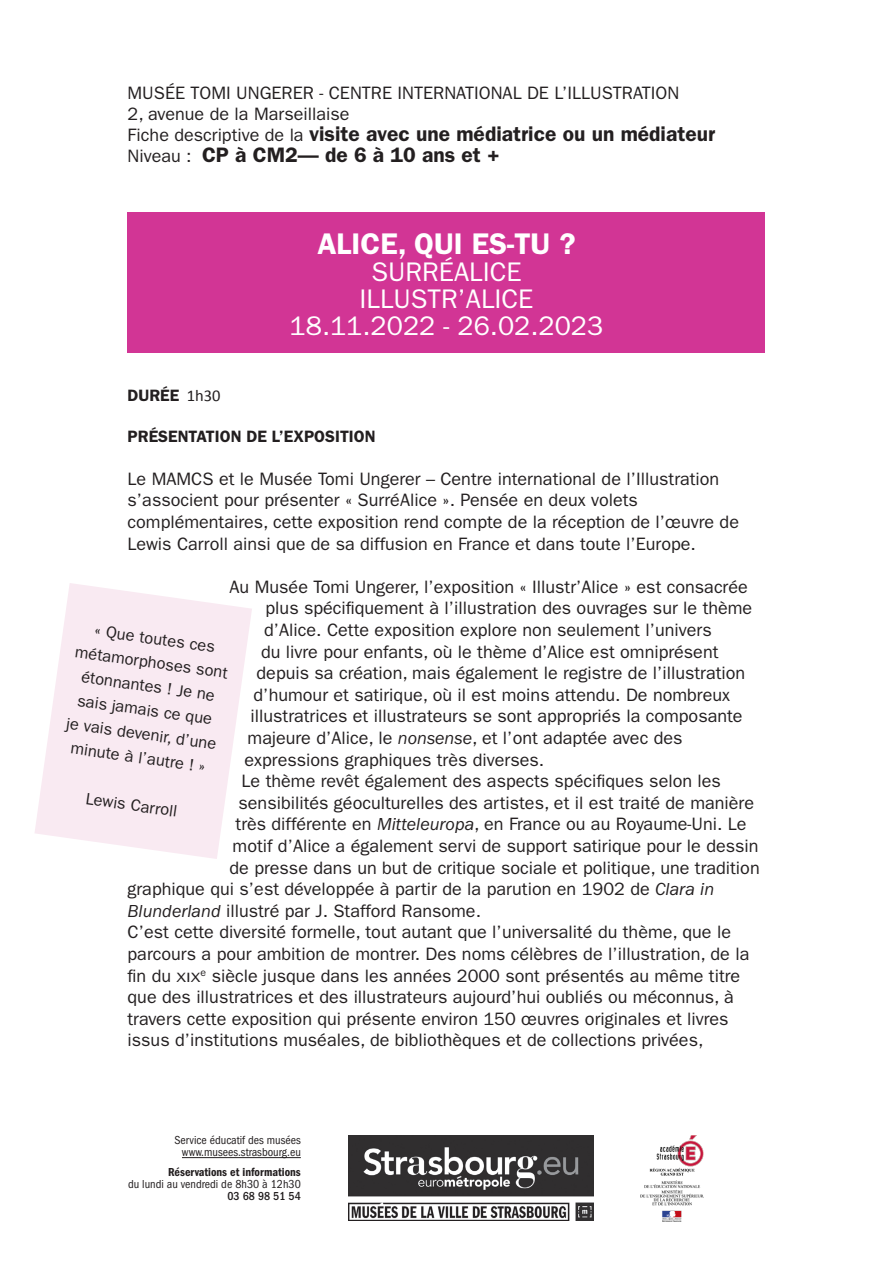
<style>
.page{position:relative;width:893px;height:1263px;background:#fff}
.page>*{position:absolute;margin:0;border:0;box-sizing:border-box;transform-origin:0 0}
.t1{font:600 30px "Franklin Gothic";color:#fff}
.t2{font:27px "Franklin Gothic";color:#fff}
.t3{font:600 21px "Franklin Gothic";color:#231f20}
.t4{font:18px/21.6px "Franklin Gothic";color:#231f20}
.t5{font:16.5px/24px "Franklin Gothic";color:#231f20;text-align:center}
.t6{font:600 16.5px "Franklin Gothic";color:#231f20}
.t7{font:condensed 12px "Franklin Gothic";color:#231f20}
.t8{font:600 condensed 12px "Franklin Gothic";color:#231f20}
.t9{font:500 condensed 12px "Franklin Gothic";color:#231f20}
.s1{font-weight:400;font-size:18px}
.s2{font-family:"Calibri";font-weight:400}
.s3{font-style:italic}
.s4{font-size:13.5px}
</style>
<div class="page">
<div style="left:128px;top:213px;width:637px;height:140px;background:#d23595"></div>
<svg style="left:35px;top:583px;width:217px;height:276px;fill:#f9eaf2"></svg>
<img style="left:349px;top:1135px;width:244px;height:85px">
<img style="left:641px;top:1135px;width:63px;height:86px">
<hr style="left:182px;top:1157px;width:119px;height:1px;background:#231f20">
<p class="t4" style="left:128px;top:82px;width:553px">MUSÉE TOMI UNGERER - CENTRE INTERNATIONAL DE L’ILLUSTRATION</p>
<p class="t4" style="left:128px;top:103px;width:224px">2, avenue de la Marseillaise</p>
<p class="t3" style="left:128px;top:121px;width:589px"><span class="s1">Fiche descriptive de la</span> visite avec une médiatrice ou un médiateur</p>
<p class="t3" style="left:128px;top:142px;width:374px"><span class="s1">Niveau :</span> CP à CM2— de 6 à 10 ans et +</p>
<p class="t1" style="left:317px;top:225px;width:260px">ALICE, QUI ES-TU ?</p>
<p class="t2" style="left:371px;top:256px;width:152px">SURRÉALICE</p>
<p class="t2" style="left:360px;top:283px;width:175px">ILLUSTR’ALICE</p>
<p class="t2" style="left:290px;top:310px;width:315px">18.11.2022 - 26.02.2023</p>
<p class="t6" style="left:128px;top:385px;width:95px">DURÉE <span class="s2">1h30</span></p>
<p class="t6" style="left:128px;top:426px;width:250px">PRÉSENTATION DE L’EXPOSITION</p>
<p class="t4" style="left:128px;top:468px;width:613px">Le MAMCS et le Musée Tomi Ungerer – Centre international de l’Illustration s’associent pour présenter « SurréAlice ». Pensée en deux volets complémentaires, cette exposition rend compte de la réception de l’œuvre de Lewis Carroll ainsi que de sa diffusion en France et dans toute l’Europe.</p>
<p class="t4" style="left:230px;top:576px;width:520px">Au Musée Tomi Ungerer, l’exposition « Illustr’Alice » est consacrée</p>
<p class="t4" style="left:266px;top:597px;width:488px">plus spécifiquement à l’illustration des ouvrages sur le thème</p>
<p class="t4" style="left:264px;top:619px;width:449px">d’Alice. Cette exposition explore non seulement l’univers</p>
<p class="t4" style="left:261px;top:641px;width:459px">du livre pour enfants, où le thème d’Alice est omniprésent</p>
<p class="t4" style="left:257px;top:662px;width:490px">depuis sa création, mais également le registre de l’illustration</p>
<p class="t4" style="left:254px;top:684px;width:478px">d’humour et satirique, où il est moins attendu. De nombreux</p>
<p class="t4" style="left:251px;top:705px;width:494px">illustratrices et illustrateurs se sont appropriés la composante</p>
<p class="t4" style="left:248px;top:727px;width:436px">majeure d’Alice, le <span class="s3">nonsense</span>, et l’ont adaptée avec des</p>
<p class="t4" style="left:245px;top:749px;width:301px">expressions graphiques très diverses.</p>
<p class="t4" style="left:242px;top:770px;width:481px">Le thème revêt également des aspects spécifiques selon les</p>
<p class="t4" style="left:239px;top:792px;width:517px">sensibilités géoculturelles des artistes, et il est traité de manière</p>
<p class="t4" style="left:236px;top:813px;width:512px">très différente en <span class="s3">Mitteleuropa</span>, en France ou au Royaume-Uni. Le</p>
<p class="t4" style="left:233px;top:835px;width:527px">motif d’Alice a également servi de support satirique pour le dessin</p>
<p class="t4" style="left:230px;top:857px;width:532px">de presse dans un but de critique sociale et politique, une tradition</p>
<p class="t4" style="left:128px;top:878px;width:588px">graphique qui s’est développée à partir de la parution en 1902 de <span class="s3">Clara in</span></p>
<p class="t4" style="left:128px;top:900px;width:355px"><span class="s3">Blunderland</span> illustré par J. Stafford Ransome.</p>
<p class="t4" style="left:128px;top:921px;width:623px">C’est cette diversité formelle, tout autant que l’universalité du thème, que le parcours a pour ambition de montrer. Des noms célèbres de l’illustration, de la fin du <span class="s4">XIX</span><sup>e</sup> siècle jusque dans les années 2000 sont présentés au même titre que des illustratrices et des illustrateurs aujourd’hui oubliés ou méconnus, à travers cette exposition qui présente environ 150 œuvres originales et livres issus d’institutions muséales, de bibliothèques et de collections privées,</p>
<p class="t5" style="left:80px;top:616px;width:156px;rotate:8deg">« Que toutes ces métamorphoses sont étonnantes ! Je ne sais jamais ce que<br>je vais devenir, d’une minute à l’autre ! »</p>
<p class="t5" style="left:88px;top:787px;width:94px;rotate:8deg">Lewis Carroll</p>
<p class="t7" style="left:175px;top:1134px;width:128px">Service éducatif des musées</p>
<p class="t7" style="left:182px;top:1146px;width:120px">www.musees.strasbourg.eu</p>
<p class="t8" style="left:168px;top:1165px;width:134px">Réservations et informations</p>
<p class="t7" style="left:128px;top:1177px;width:174px">du lundi au vendredi de 8h30 à 12h30</p>
<p class="t9" style="left:228px;top:1189px;width:75px">03 68 98 51 54</p>
</div>
